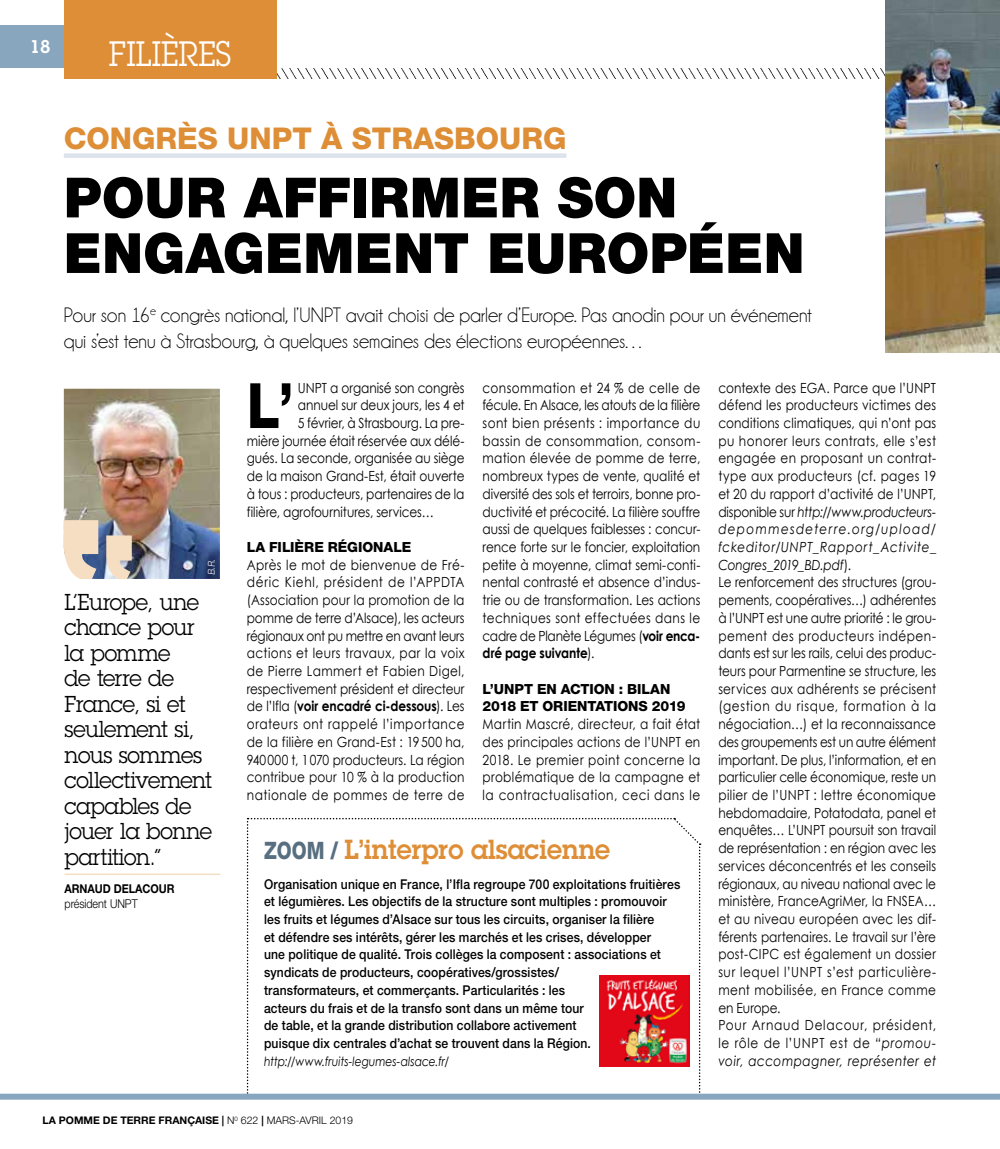
<style>
.page{position:relative;width:1000px;height:1149px;background:#fff}
.page>*{position:absolute;margin:0;border:0;box-sizing:border-box;transform-origin:0 0}
.t1{font:800 62.55px "Helvetica Neue LT Std";color:#000;scale:.87 1}
.t2{font:900 55.5px/55.5px "Helvetica Neue";letter-spacing:.005em;color:#000}
.t3{font:34.5px "Lubalin Graph";color:#fff;scale:.9 1}
.t4{font:800 30px "Helvetica Neue LT Std";color:#de8e36}
.t5{font:600 27px "Lubalin Graph";color:#de8e36;scale:.95 1}
.t6{font:22.5px/25.5px "Lubalin Graph";letter-spacing:-.02em;color:#000;scale:.95 1}
.t7{font:21px/25.5px "Champagne&Limousines";color:#000;scale:.95 1}
.t8{font:600 18px "Lubalin Graph";color:#fff}
.t9{font:13.95px/17.7px "Century Gothic";letter-spacing:.005em;color:#000;text-align:justify;scale:.87 1}
.t10{font:800 13.95px/17.7px "Helvetica Neue LT Std";letter-spacing:-.005em;color:#000}
.t11{font:500 13.5px/17.7px "Helvetica Neue LT Std";letter-spacing:.01em;color:#000;scale:.9 1}
.t12{font:italic 12.75px "Century Gothic";color:#000;scale:.85 1}
.t13{font:700 12.15px "Helvetica Neue LT Std";letter-spacing:-.005em;color:#000;scale:.89 1}
.t14{font:300 12.15px "Helvetica Neue LT Std";letter-spacing:-.005em;color:#000;scale:.89 1}
.t15{font:700 10.5px "Helvetica Neue LT Std";color:#000}
.t16{font:300 9.45px "Helvetica Neue LT Std";color:#fff;scale:.89 1}
.s1{font-weight:700}
.s2{font-family:"Helvetica Neue LT Std";font-weight:800;font-size:24px;color:#576f80}
.s3{font-style:italic}
.s4{font-weight:300}
</style>
<div class="page">
<div style="left:64px;top:153px;width:502px;height:5px;background:#dde3ec"></div>
<img style="left:276px;top:68px;width:608px;height:11px">
<div style="left:0;top:26px;width:64px;height:42px;background:#89a6bf"></div>
<svg style="left:247px;top:817px;width:453px;height:276px"></svg>
<div style="left:64px;top:0;width:212px;height:79px;background:#de8e36"></div>
<img style="left:884px;top:0;width:115px;height:352px">
<img style="left:64px;top:388px;width:156px;height:190px">
<hr style="left:64px;top:873px;width:156px;height:1px;background:#f6dec3">
<svg style="left:64px;top:520px;width:34px;height:59px;background:#e2d1c1"></svg>
<svg style="left:106px;top:535px;width:26px;height:44px"></svg>
<img style="left:599px;top:975px;width:90px;height:90px">
<div style="left:0;top:1093px;width:999px;height:6px;background:#89a6bf"></div>
<p class="t8" style="left:30px;top:35px;width:22px">18</p>
<h3 class="t3" style="left:109px;top:32px;width:137px">FILIÈRES</h3>
<h3 class="t4" style="left:64px;top:120px;width:504px">CONGRÈS UNPT À STRASBOURG</h3>
<h2 class="t2" style="left:64px;top:169px;width:742px">POUR AFFIRMER SON<br>ENGAGEMENT EUROPÉEN</h2>
<h3 class="t7" style="left:64px;top:302px;width:789px">Pour son 16<sup>e</sup> congrès national, l’UNPT avait choisi de parler d’Europe. Pas anodin pour un événement qui s’est tenu à Strasbourg, à quelques semaines des élections européennes…</h3>
<p class="t16" style="left:205px;top:575px;width:21px;rotate:-90deg">B.R.</p>
<h3 class="t6" style="left:64px;top:588px;width:157px">L’Europe, une chance pour la pomme<br>de terre de<br>France, si et seulement si, nous sommes collectivement capables de jouer la bonne partition.”</h3>
<p class="t13" style="left:64px;top:880px;width:125px">ARNAUD DELACOUR</p>
<p class="t14" style="left:64px;top:895px;width:84px">président UNPT</p>
<h1 class="t1" style="left:247px;top:368px;width:56px">L’</h1>
<p class="t9" style="left:298px;top:378px;width:193px">UNPT a organisé son congrès</p>
<p class="t9" style="left:298px;top:396px;width:193px">annuel sur deux jours, les 4 et</p>
<p class="t9" style="left:298px;top:414px;width:193px">5 février, à Strasbourg. La pre-</p>
<p class="t9" style="left:247px;top:431px;width:252px">mière journée était réservée aux délé-</p>
<p class="t9" style="left:247px;top:449px;width:252px">gués. La seconde, organisée au siège</p>
<p class="t9" style="left:247px;top:467px;width:252px">de la maison Grand-Est, était ouverte</p>
<p class="t9" style="left:247px;top:484px;width:252px">à tous : producteurs, partenaires de la</p>
<p class="t9" style="left:247px;top:502px;width:216px">filière, agrofournitures, services…</p>
<p class="t10" style="left:247px;top:538px;width:166px">LA FILIÈRE RÉGIONALE</p>
<p class="t9" style="left:247px;top:555px;width:252px">Après le mot de bienvenue de Fré&shy;déric Kiehl, président de l’APPDTA (Association pour la promotion de la pomme de terre d’Alsace), les acteurs régionaux ont pu mettre en avant leurs actions et leurs travaux, par la voix de Pierre Lammert et Fabien Digel, respectivement président et directeur de l’Ifla (<span class="s1">voir encadré ci-dessous</span>). Les orateurs ont rappelé l’importance de la filière en Grand-Est : 19500 ha, 940000 t, 1070 producteurs. La région contribue pour 10 % à la production nationale de pommes de terre de</p>
<p class="t9" style="left:482px;top:378px;width:252px">consommation et 24 % de celle de fécule. En Alsace, les atouts de la filière sont bien présents : importance du bassin de consommation, consom&shy;mation élevée de pomme de terre, nombreux types de vente, qualité et diversité des sols et terroirs, bonne pro&shy;ductivité et précocité. La filière souffre aussi de quelques faiblesses : concur&shy;rence forte sur le foncier, exploitation petite à moyenne, climat semi-conti&shy;nental contrasté et absence d’indus&shy;trie ou de transformation. Les actions techniques sont effectuées dans le cadre de Planète Légumes (<span class="s1">voir enca&shy;dré page suivante</span>).</p>
<p class="t10" style="left:482px;top:679px;width:204px">L’UNPT EN ACTION : BILAN<br>2018 ET ORIENTATIONS 2019</p>
<p class="t9" style="left:482px;top:714px;width:252px">Martin Mascré, directeur, a fait état des principales actions de l’UNPT en 2018. Le premier point concerne la problématique de la campagne et la contractualisation, ceci dans le</p>
<h3 class="t5" style="left:264px;top:831px;width:365px"><span class="s2">ZOOM /</span> L’interpro alsacienne</h3>
<p class="t11" style="left:264px;top:874px;width:464px">Organisation unique en France, l’Ifla regroupe 700 exploitations fruitières et légumières. Les objectifs de la structure sont multiples : promouvoir les fruits et légumes d’Alsace sur tous les circuits, organiser la filière<br>et défendre ses intérêts, gérer les marchés et les crises, développer<br>une politique de qualité. Trois collèges la composent : associations et syndicats de producteurs, coopératives/grossistes/<br>transformateurs, et commerçants. Particularités : les<br>acteurs du frais et de la transfo sont dans un même tour<br>de table, et la grande distribution collabore activement<br>puisque dix centrales d’achat se trouvent dans la Région.</p>
<p class="t12" style="left:264px;top:1052px;width:219px">http://www.fruits-legumes-alsace.fr/</p>
<p class="t9" style="left:718px;top:378px;width:252px;text-align:left">contexte des EGA. Parce que l’UNPT défend les producteurs victimes des conditions climatiques, qui n’ont pas pu honorer leurs contrats, elle s’est engagée en proposant un contrat&shy;type aux producteurs (cf. pages 19 et 20 du rapport d’activité de l’UNPT, disponible sur <span class="s3">http://www.producteurs&shy;depommesdeterre.org/upload/ fckeditor/UNPT_Rapport_Activite_ Congres_2019_BD.pdf</span>).<br>Le renforcement des structures (grou&shy;pements, coopératives…) adhérentes à l’UNPT est une autre priorité : le grou&shy;pement des producteurs indépen&shy;dants est sur les rails, celui des produc&shy;teurs pour Parmentine se structure, les services aux adhérents se précisent (gestion du risque, formation à la négociation…) et la reconnaissance des groupements est un autre élément important. De plus, l’information, et en particulier celle économique, reste un pilier de l’UNPT : lettre économique hebdomadaire, Potatodata, panel et enquêtes… L’UNPT poursuit son travail de représentation : en région avec les services déconcentrés et les conseils régionaux, au niveau national avec le ministère, FranceAgriMer, la FNSEA… et au niveau européen avec les dif&shy;férents partenaires. Le travail sur l’ère post-CIPC est également un dossier sur lequel l’UNPT s’est particulière&shy;ment mobilisée, en France comme en Europe.<br>Pour Arnaud Delacour, président, le rôle de l’UNPT est de <span class="s3">“promou&shy;voir, accompagner, représenter et</span></p>
<p class="t15" style="left:43px;top:1113px;width:312px">LA POMME DE TERRE FRANÇAISE | <span class="s4">N</span><sup>0</sup> <span class="s4">622</span> | <span class="s4">MARS-AVRIL 2019</span></p>
</div>
